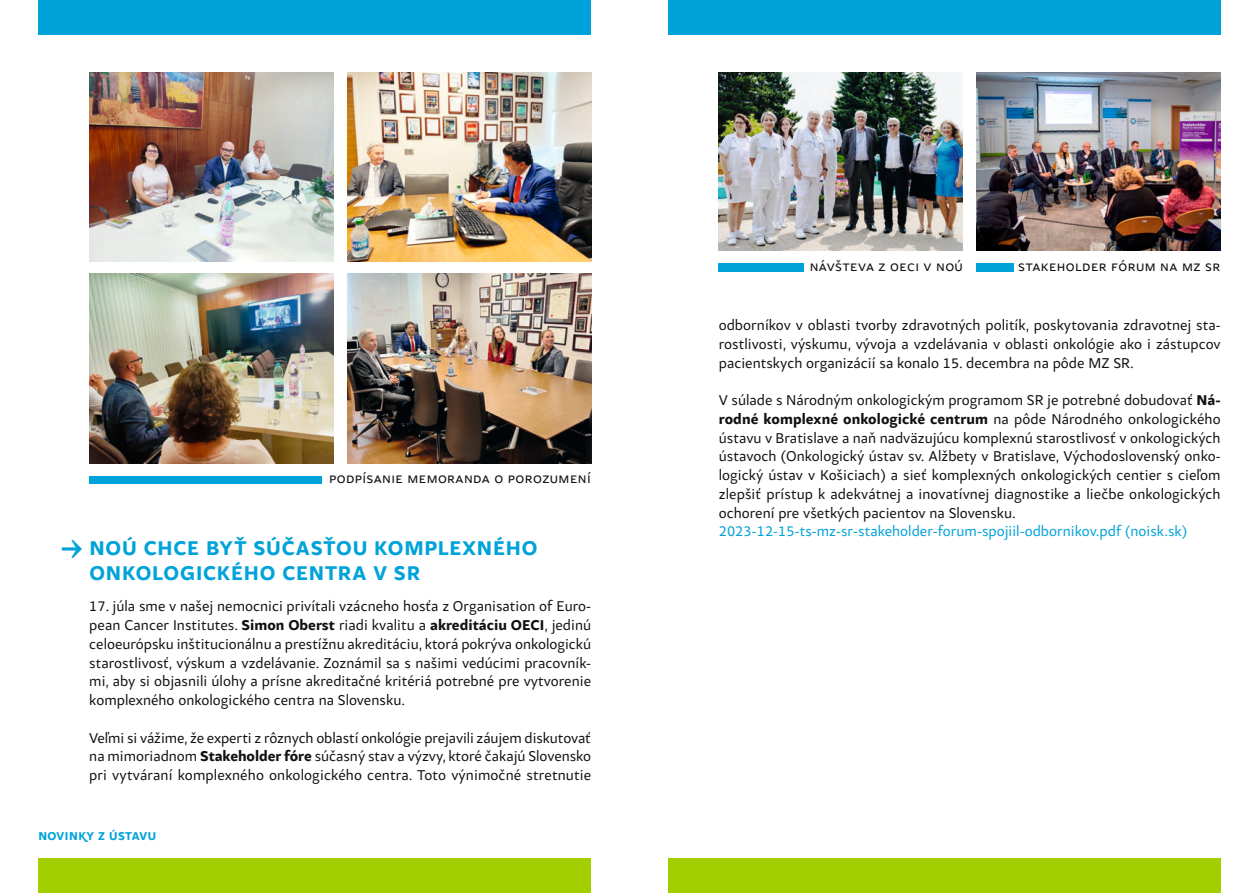
<style>
.page{position:relative;width:1259px;height:893px;background:#fff}
.page>*{position:absolute;margin:0;border:0;box-sizing:border-box;transform-origin:0 0}
.t1{font:500 30px "Samo Sans Pro";color:#00a3d9}
.t2{font:700 21px/25.2px "Samo Sans Pro";letter-spacing:.04em;color:#00a3d9}
.t3{font:15px/18.8px "Samo Sans Pro";color:#11110f;text-align:justify}
.t4{font:15px "Samo Sans Pro";color:#00a3d9}
.t5{font:15px "Samo Sans Pro";letter-spacing:.025em;color:#11110f}
.t6{font:700 12px "Samo Sans Pro";letter-spacing:.04em;color:#00a3d9}
.s1{font-weight:700}
</style>
<div class="page">
<div style="left:976px;top:264px;width:38px;height:8px;background:#00a3d9"></div>
<div style="left:719px;top:264px;width:85px;height:8px;background:#00a3d9"></div>
<img style="left:976px;top:72px;width:244px;height:179px">
<img style="left:719px;top:72px;width:244px;height:179px">
<img style="left:347px;top:72px;width:244px;height:189px">
<img style="left:89px;top:72px;width:244px;height:189px">
<div style="left:89px;top:476px;width:232px;height:7px;background:#00a3d9"></div>
<img style="left:347px;top:274px;width:244px;height:189px">
<img style="left:89px;top:274px;width:244px;height:189px">
<div style="left:38px;top:0;width:553px;height:34px;background:#00a3d9"></div>
<div style="left:668px;top:0;width:552px;height:34px;background:#00a3d9"></div>
<div style="left:38px;top:859px;width:553px;height:34px;background:#a3ce00"></div>
<div style="left:668px;top:859px;width:552px;height:34px;background:#a3ce00"></div>
<p class="t5" style="left:329px;top:472px;width:263px">podpísanie memoranda o porozumení</p>
<h2 class="t2" style="left:89px;top:537px;width:450px">NOÚ CHCE BYŤ SÚČASŤOU KOMPLEXNÉHO<br>ONKOLOGICKÉHO CENTRA V SR</h2>
<p class="t3" style="left:89px;top:598px;width:503px">17. júla sme v našej nemocnici privítali vzácneho hosťa z Organisation of Euro&shy;pean Cancer Institutes. <span class="s1">Simon Oberst</span> riadi kvalitu a <span class="s1">akreditáciu OECI</span>, jedinú celoeurópsku inštitucionálnu a prestížnu akreditáciu, ktorá pokrýva onkologickú starostlivosť, výskum a vzdelávanie. Zoznámil sa s našimi vedúcimi pracovník&shy;mi, aby si objasnili úlohy a prísne akreditačné kritériá potrebné pre vytvorenie komplexného onkologického centra na Slovensku.</p>
<p class="t3" style="left:89px;top:729px;width:503px">Veľmi si vážime, že experti z rôznych oblastí onkológie prejavili záujem diskutovať na mimoriadnom <span class="s1">Stakeholder fóre</span> súčasný stav a výzvy, ktoré čakajú Slovensko pri vytváraní komplexného onkologického centra. Toto výnimočné stretnutie</p>
<h1 class="t1" style="left:61px;top:536px;width:25px">→</h1>
<p class="t6" style="left:38px;top:831px;width:119px">NOVINKY Z ÚSTAVU</p>
<p class="t5" style="left:809px;top:260px;width:155px">návšteva z oeci v noú</p>
<p class="t5" style="left:1018px;top:260px;width:203px">stakeholder fórum na mz sr</p>
<p class="t3" style="left:719px;top:317px;width:503px">odborníkov v oblasti tvorby zdravotných politík, poskytovania zdravotnej sta&shy;rostlivosti, výskumu, vývoja a vzdelávania v oblasti onkológie ako i zástupcov pacientskych organizácií sa konalo 15. decembra na pôde MZ SR.</p>
<p class="t3" style="left:719px;top:392px;width:503px">V súlade s Národným onkologickým programom SR je potrebné dobudovať <span class="s1">Ná&shy;rodné komplexné onkologické centrum</span> na pôde Národného onkologického ústavu v Bratislave a naň nadväzujúcu komplexnú starostlivosť v onkologických ústavoch (Onkologický ústav sv. Alžbety v Bratislave, Východoslovenský onko&shy;logický ústav v Košiciach) a sieť komplexných onkologických centier s cieľom zlepšiť prístup k adekvátnej a inovatívnej diagnostike a liečbe onkologických ochorení pre všetkých pacientov na Slovensku.</p>
<p class="t4" style="left:719px;top:525px;width:470px">2023-12-15-ts-mz-sr-stakeholder-forum-spojiil-odbornikov.pdf (noisk.sk)</p>
</div>
